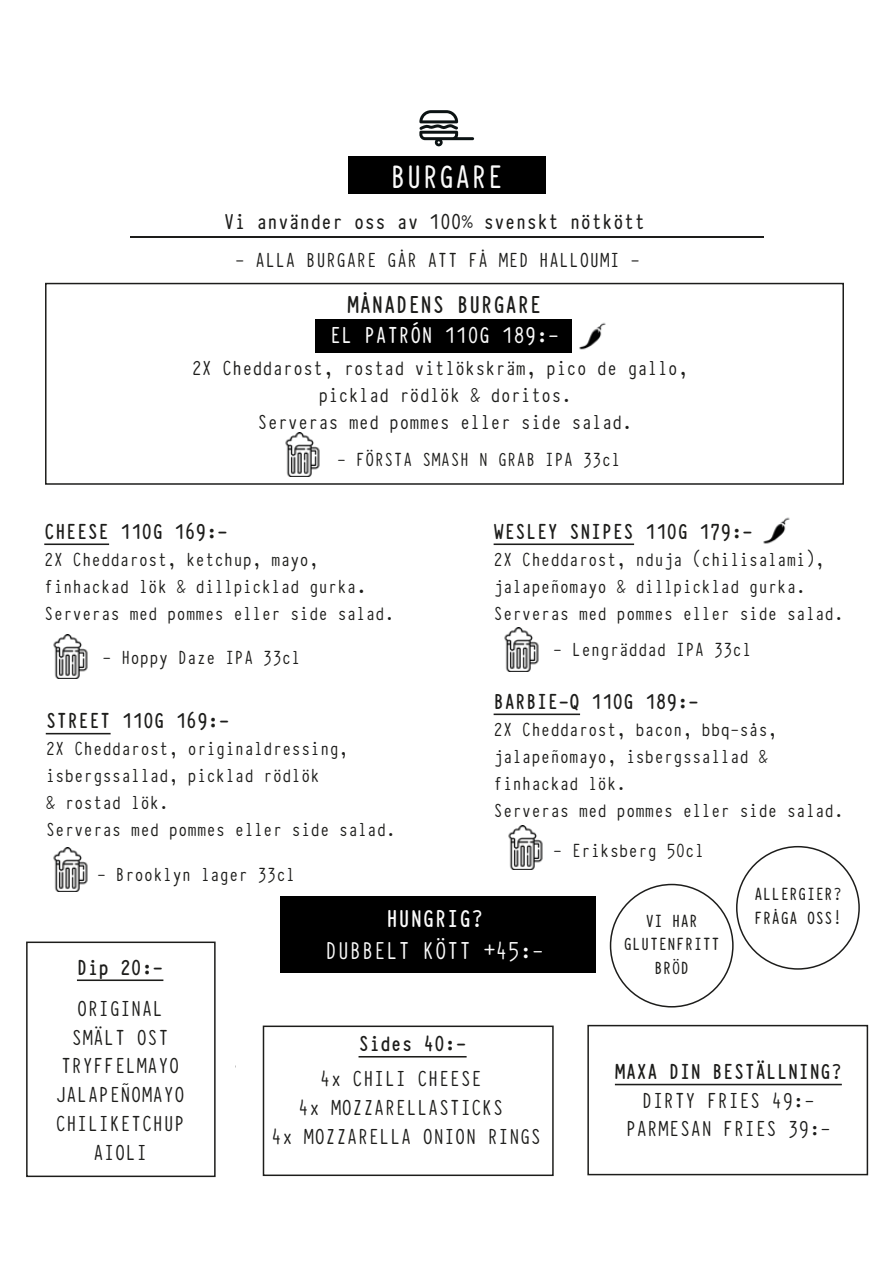
<style>
.page{position:relative;width:890px;height:1263px;background:#fff}
.page>*{position:absolute;margin:0;border:0;box-sizing:border-box;transform-origin:0 0}
.t1{font:36px "Typewriter Condensed Demi";color:#fafafa}
.t2{font:27px "Typewriter Condensed";color:#fafafa}
.t3{font:700 27px "Typewriter Condensed";color:#1d1d1b}
.t4{font:700 27px "Typewriter Condensed";color:#fafafa}
.t5{font:25.5px "Typewriter Condensed Demi";color:#fafafa}
.t6{font:24px/28.8px "Typewriter Condensed";color:#1d1d1b;text-align:center}
.t7{font:700 24px "Typewriter Condensed";color:#1d1d1b}
.t8{font:24px "Typewriter Condensed Demi";color:#1d1d1b}
.t9{font:22.5px/27px "Typewriter Condensed";color:#1d1d1b;text-align:center}
.t10{font:21px/27px "Typewriter Condensed";color:#1d1d1b}
.t11{font:19.5px/23.4px "Typewriter Condensed Demi";color:#1d1d1b;text-align:center}
.s1{font-size:24px}
.s2{font-family:"Typewriter Condensed"}
</style>
<div class="page">
<hr style="left:46px;top:733px;width:65px;height:1px;background:#1d1d1b">
<hr style="left:44px;top:543px;width:65px;height:2px;background:#1d1d1b">
<hr style="left:493px;top:713px;width:87px;height:2px;background:#1d1d1b">
<hr style="left:493px;top:543px;width:141px;height:2px;background:#1d1d1b">
<div style="left:348px;top:157px;width:197px;height:37px;background:#000"></div>
<svg style="left:419px;top:110px;width:55px;height:36px"></svg>
<div style="left:736px;top:846px;width:123px;height:124px;border:2px solid #1d1d1b;border-radius:50%"></div>
<hr style="left:130px;top:237px;width:633px;height:1px;background:#1d1d1b">
<div style="left:609px;top:884px;width:124px;height:123px;border:2px solid #1d1d1b;border-radius:50%"></div>
<div style="left:280px;top:897px;width:316px;height:76px;background:#000"></div>
<hr style="left:77px;top:979px;width:86px;height:2px;background:#1d1d1b">
<hr style="left:358px;top:1056px;width:108px;height:1px;background:#1d1d1b">
<div style="left:45px;top:283px;width:798px;height:202px;border:2px solid #1d1d1b"></div>
<div style="left:315px;top:319px;width:256px;height:34px;background:#000"></div>
<div style="left:26px;top:941px;width:189px;height:236px;border:2px solid #1d1d1b"></div>
<div style="left:263px;top:1025px;width:290px;height:151px;border:2px solid #1d1d1b"></div>
<img style="left:504px;top:627px;width:35px;height:44px">
<img style="left:53px;top:634px;width:35px;height:44px">
<img style="left:53px;top:847px;width:35px;height:44px">
<img style="left:285px;top:433px;width:35px;height:44px">
<img style="left:508px;top:826px;width:35px;height:43px">
<img style="left:763px;top:517px;width:27px;height:27px">
<hr style="left:614px;top:1084px;width:227px;height:1px;background:#1d1d1b">
<div style="left:587px;top:1025px;width:281px;height:150px;border:2px solid #1d1d1b"></div>
<img style="left:571px;top:319px;width:35px;height:34px">
<h1 class="t1" style="left:390px;top:150px;width:115px">BURGARE</h1>
<p class="t8" style="left:224px;top:204px;width:423px">Vi använder oss av 100% svenskt nötkött</p>
<p class="t9" style="left:235px;top:246px;width:406px">- ALLA BURGARE GÅR ATT FÅ MED HALLOUMI -</p>
<p class="t3" style="left:347px;top:285px;width:196px">MÅNADENS BURGARE</p>
<p class="t5" style="left:329px;top:317px;width:231px">EL PATRÓN 110G 189:-</p>
<p class="t9" style="left:192px;top:354px;width:498px">2X Cheddarost, rostad vitlökskräm, pico de gallo, picklad rödlök &amp; doritos.<br>Serveras med pommes eller side salad.</p>
<p class="t10" style="left:337px;top:444px;width:285px">- FÖRSTA SMASH N GRAB IPA 33cl</p>
<p class="t7" style="left:44px;top:514px;width:185px">CHEESE 110G 169:-</p>
<p class="t10" style="left:44px;top:544px;width:351px">2X Cheddarost, ketchup, mayo, finhackad lök &amp; dillpicklad gurka<span class="s1">.<br></span>Serveras med pommes eller side salad.</p>
<p class="t10" style="left:102px;top:643px;width:200px">- Hoppy Daze IPA 33cl</p>
<p class="t7" style="left:46px;top:703px;width:185px">STREET 110G 169:-</p>
<p class="t10" style="left:46px;top:734px;width:351px">2X Cheddarost, originaldressing, isbergssallad, picklad rödlök<br>&amp; rostad lök.<br>Serveras med pommes eller side salad.</p>
<p class="t10" style="left:97px;top:860px;width:200px">- Brooklyn lager 33cl</p>
<p class="t7" style="left:493px;top:514px;width:261px">WESLEY SNIPES 110G 179:-</p>
<p class="t10" style="left:493px;top:544px;width:351px">2X Cheddarost, nduja (chilisalami), jalapeñomayo &amp; dillpicklad gurka.<br>Serveras med pommes eller side salad.</p>
<p class="t10" style="left:553px;top:635px;width:200px">- Lengräddad IPA 33cl</p>
<p class="t7" style="left:493px;top:684px;width:207px">BARBIE-Q 110G 189:-</p>
<p class="t10" style="left:493px;top:714px;width:351px">2X Cheddarost, bacon, bbq-sås, jalapeñomayo, isbergssallad &amp; finhackad lök.<br>Serveras med pommes eller side salad.</p>
<p class="t10" style="left:553px;top:835px;width:153px">- Eriksberg 50cl</p>
<p class="t11" style="left:754px;top:881px;width:89px">ALLERGIER?</p>
<p class="t7" style="left:77px;top:950px;width:88px">Dip 20:-</p>
<p class="t6" style="left:55px;top:992px;width:131px">ORIGINAL<br>SMÄLT OST<br>TRYFFELMAYO<br>JALAPEÑOMAYO<br>CHILIKETCHUP<br>AIOLI</p>
<p class="t4" style="left:386px;top:899px;width:99px">HUNGRIG?</p>
<p class="t2" style="left:325px;top:931px;width:220px">DUBBELT KÖTT +45:-</p>
<p class="t7" style="left:358px;top:1026px;width:110px">Sides 40:-</p>
<p class="t6" style="left:271px;top:1063px;width:271px">4x CHILI CHEESE<br>4x MOZZARELLASTICKS<br>4x MOZZARELLA ONION RINGS</p>
<p class="t11" style="left:645px;top:908px;width:54px">VI HAR</p>
<p class="t11" style="left:754px;top:905px;width:89px">FRÅGA OSS!</p>
<p class="t11" style="left:623px;top:931px;width:98px">GLUTENFRITT<br>BR<span class="s2">Ö</span>D</p>
<p class="t7" style="left:614px;top:1054px;width:228px">MAXA DIN BESTÄLLNING?</p>
<p class="t6" style="left:625px;top:1084px;width:207px">DIRTY FRIES 49:-<br>PARMESAN FRIES 39:-</p>
</div>
